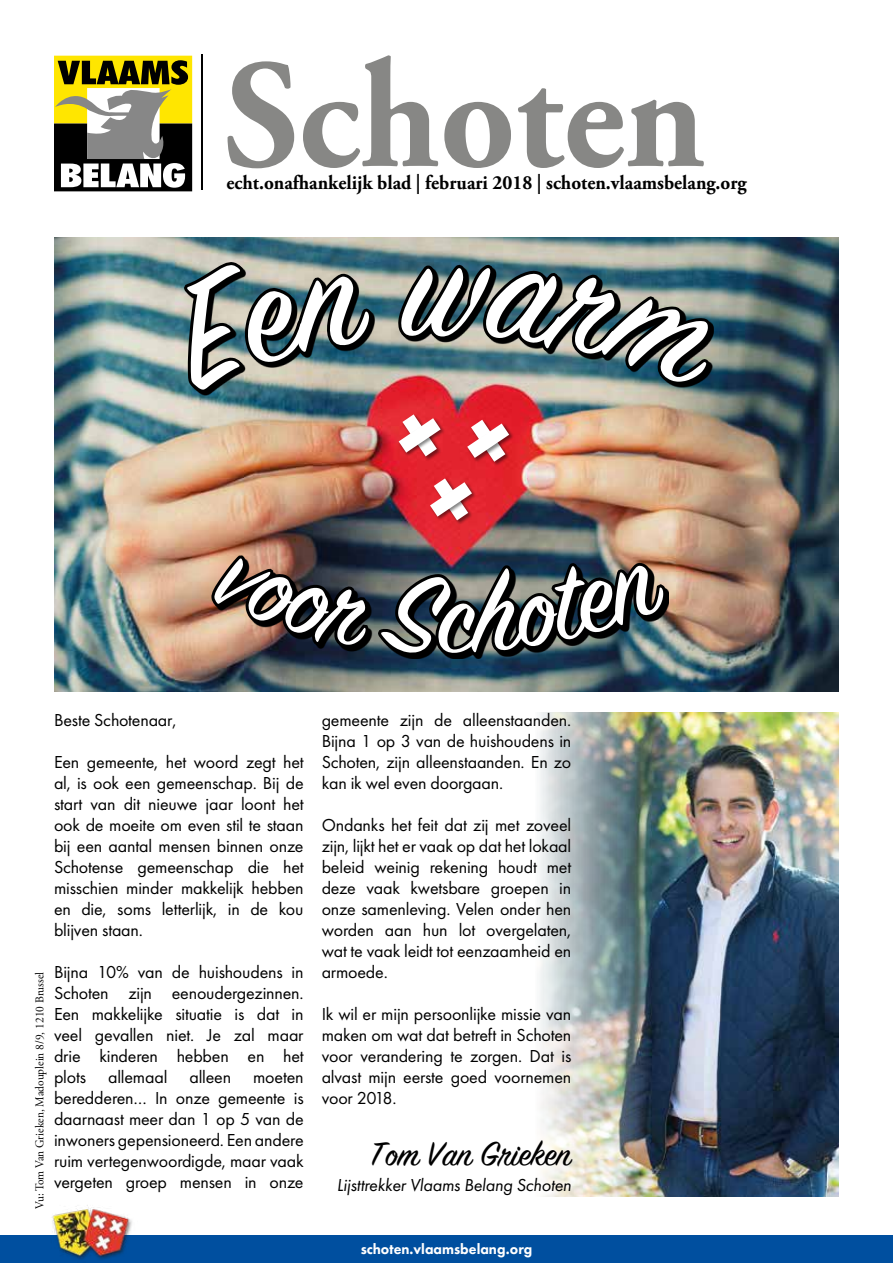
<style>
.page{position:relative;width:893px;height:1263px;background:#fff}
.page>*{position:absolute;margin:0;border:0;box-sizing:border-box;transform-origin:0 0}
.t1{font:165px "Sign Painter House Script";color:#fff}
.t2{font:700 154.5px "Adobe Garamond Pro";color:#878785;scale:.95 1}
.t3{font:37.5px "Sign Painter House Script";color:#000}
.t4{font:700 20.1px "Adobe Garamond Pro";color:#000;scale:.95 1}
.t5{font:18px/21px "Futura PT";letter-spacing:-.01em;color:#000;text-align:justify}
.t6{font:italic 18px "Futura PT";letter-spacing:-.01em;color:#000}
.t7{font:800 15px "Futura PT";color:#fff;scale:.95 1}
.t8{font:12px "Adobe Garamond Pro";color:#000;scale:.95 1}
</style>
<div class="page">
<img style="left:540px;top:712px;width:299px;height:485px">
<hr style="left:201px;top:54px;width:2px;height:136px;background:#000">
<svg style="left:54px;top:56px;width:138px;height:135px"></svg>
<div style="left:0;top:1235px;width:893px;height:28px;background:#004f9f"></div>
<img style="left:52px;top:1205px;width:80px;height:55px">
<img style="left:54px;top:238px;width:785px;height:453px">
<svg style="left:375px;top:265px;width:339px;height:131px;background:#a2918f"></svg>
<div style="left:402px;top:414px;width:40px;height:47px;background:#000;opacity:.49"></div>
<div style="left:398px;top:418px;width:48px;height:40px;background:#000;opacity:.49"></div>
<svg style="left:399px;top:414px;width:42px;height:42px"></svg>
<div style="left:471px;top:419px;width:39px;height:48px;background:#000;opacity:.49"></div>
<div style="left:467px;top:423px;width:47px;height:40px;background:#000;opacity:.49"></div>
<svg style="left:467px;top:420px;width:42px;height:42px"></svg>
<div style="left:433px;top:478px;width:40px;height:47px;background:#000;opacity:.49"></div>
<div style="left:430px;top:482px;width:47px;height:40px;background:#000;opacity:.49"></div>
<svg style="left:430px;top:478px;width:42px;height:42px"></svg>
<svg style="left:156px;top:258px;width:219px;height:140px;background:#566564"></svg>
<svg style="left:395px;top:260px;width:326px;height:132px;background:#485254"></svg>
<img style="left:201px;top:550px;width:469px;height:111px">
<h2 class="t2" style="left:224px;top:27px;width:508px">Schoten</h2>
<p class="t4" style="left:226px;top:171px;width:549px">echt.onafhankelijk blad | februari 2018 | schoten.vlaamsbelang.org</p>
<h1 class="t1" style="left:404px;top:207px;width:82px">w</h1>
<p class="t5" style="left:54px;top:709px;width:124px">Beste Schotenaar,</p>
<p class="t5" style="left:54px;top:751px;width:251px">Een gemeente, het woord zegt het al, is ook een gemeenschap. Bij de start van dit nieuwe jaar loont het ook de moeite om even stil te staan bij een aantal mensen binnen onze Schotense gemeenschap die het misschien minder makkelijk hebben en die, soms letterlijk, in de kou blijven staan.</p>
<p class="t5" style="left:54px;top:961px;width:251px">Bijna 10% van de huishoudens in Schoten zijn eenoudergezinnen.<br>Een makkelijke situatie is dat in veel gevallen niet. Je zal maar drie kinderen hebben en het plots allemaal alleen moeten beredderen… In onze gemeente is daarnaast meer dan 1 op 5 van de inwoners gepensioneerd. Een andere ruim vertegenwoordigde, maar vaak vergeten groep mensen in onze</p>
<p class="t8" style="left:33px;top:1209px;width:251px;rotate:-90deg">Vu: Tom Van Grieken, Madouplein 8/9, 1210 Brussel</p>
<p class="t5" style="left:322px;top:709px;width:251px">gemeente zijn de alleenstaanden.<br>Bijna 1 op 3 van de huishoudens in Schoten, zijn alleenstaanden. En zo kan ik wel even doorgaan.</p>
<p class="t5" style="left:322px;top:814px;width:251px">Ondanks het feit dat zij met zoveel zijn, lijkt het er vaak op dat het lokaal beleid weinig rekening houdt met deze vaak kwetsbare groepen in onze samenleving. Velen onder hen worden aan hun lot overgelaten, wat te vaak leidt tot eenzaamheid en armoede.</p>
<p class="t5" style="left:322px;top:1003px;width:251px">Ik wil er mijn persoonlijke missie van maken om wat dat betreft in Schoten voor verandering te zorgen. Dat is alvast mijn eerste goed voornemen voor 2018.</p>
<h3 class="t3" style="left:370px;top:1136px;width:202px">Tom Van Grieken</h3>
<p class="t6" style="left:337px;top:1174px;width:236px">Lijsttrekker Vlaams Belang Schoten</p>
<p class="t7" style="left:361px;top:1239px;width:182px">schoten.vlaamsbelang.org</p>
</div>
